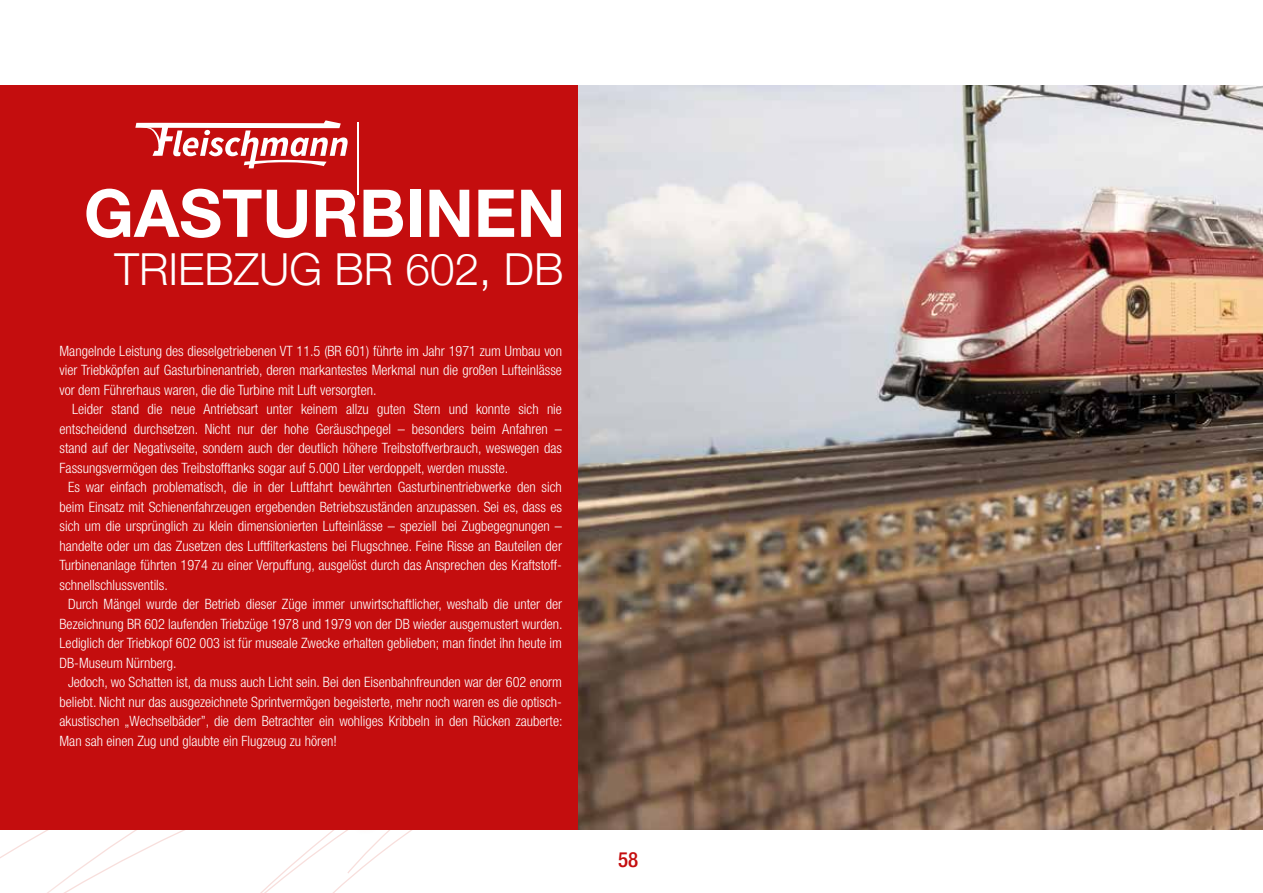
<style>
.page{position:relative;width:1263px;height:893px;background:#fff}
.page>*{position:absolute;margin:0;border:0;box-sizing:border-box;transform-origin:0 0}
.t1{font:200 72.75px "Helvetica Neue";color:#fff}
.t2{font:700 66px "Helvetica Neue";color:#fff}
.t3{font:300 44.1px "Helvetica Neue";color:#fff}
.t4{font:500 condensed 21px "Helvetica Neue LT Std";color:#c40d0e}
.t5{font:300 condensed 14.25px/19.5px "Helvetica Neue LT Std";color:#fff;text-align:justify}
</style>
<div class="page">
<svg style="left:0;top:829px;width:1263px;height:64px"></svg>
<img style="left:578px;top:85px;width:685px;height:744px">
<div style="left:0;top:85px;width:578px;height:744px;background:#c40d0e"></div>
<svg style="left:135px;top:120px;width:213px;height:48px"></svg>
<h1 class="t1" style="left:350px;top:97px;width:18px">|</h1>
<h2 class="t2" style="left:84px;top:162px;width:483px">GASTURBINEN</h2>
<h3 class="t3" style="left:115px;top:234px;width:450px">TRIEBZUG BR 602, DB</h3>
<p class="t5" style="left:60px;top:341px;width:504px">Mangelnde Leistung des dieselgetriebenen VT 11.5 (BR 601) führte im Jahr 1971 zum Umbau von vier Triebköpfen auf Gasturbinenantrieb, deren markantestes Merkmal nun die großen Lufteinlässe vor dem Führerhaus waren, die die Turbine mit Luft versorgten.</p>
<p class="t5" style="left:72px;top:399px;width:491px">Leider stand die neue Antriebsart unter keinem allzu guten Stern und konnte sich nie</p>
<p class="t5" style="left:60px;top:419px;width:504px">entscheidend durchsetzen. Nicht nur der hohe Geräuschpegel – besonders beim Anfahren –</p>
<p class="t5" style="left:60px;top:438px;width:504px">stand auf der Negativseite, sondern auch der deutlich höhere Treibstoffverbrauch, weswegen das</p>
<p class="t5" style="left:60px;top:458px;width:450px">Fassungsvermögen des Treibstofftanks sogar auf 5.000 Liter verdoppelt, werden musste.</p>
<p class="t5" style="left:68px;top:477px;width:495px">Es war einfach problematisch, die in der Luftfahrt bewährten Gasturbinentriebwerke den sich</p>
<p class="t5" style="left:60px;top:497px;width:504px">beim Einsatz mit Schienenfahrzeugen ergebenden Betriebszuständen anzupassen. Sei es, dass es</p>
<p class="t5" style="left:60px;top:516px;width:504px">sich um die ursprünglich zu klein dimensionierten Lufteinlässe – speziell bei Zugbegegnungen –</p>
<p class="t5" style="left:60px;top:536px;width:504px">handelte oder um das Zusetzen des Luftfilterkastens bei Flugschnee. Feine Risse an Bauteilen der</p>
<p class="t5" style="left:60px;top:555px;width:504px">Turbinenanlage führten 1974 zu einer Verpuffung, ausgelöst durch das Ansprechen des Kraftstoff-</p>
<p class="t5" style="left:60px;top:575px;width:110px">schnellschlussventils.</p>
<p class="t5" style="left:68px;top:594px;width:495px">Durch Mängel wurde der Betrieb dieser Züge immer unwirtschaftlicher, weshalb die unter der</p>
<p class="t5" style="left:60px;top:614px;width:505px">Bezeichnung BR 602 laufenden Triebzüge 1978 und 1979 von der DB wieder ausgemustert wurden.</p>
<p class="t5" style="left:60px;top:633px;width:504px">Lediglich der Triebkopf 602 003 ist für museale Zwecke erhalten geblieben; man findet ihn heute im</p>
<p class="t5" style="left:60px;top:653px;width:119px">DB-Museum Nürnberg.</p>
<p class="t5" style="left:68px;top:672px;width:495px">Jedoch, wo Schatten ist, da muss auch Licht sein. Bei den Eisenbahnfreunden war der 602 enorm</p>
<p class="t5" style="left:60px;top:692px;width:504px">beliebt. Nicht nur das ausgezeichnete Sprintvermögen begeisterte, mehr noch waren es die optisch-</p>
<p class="t5" style="left:60px;top:711px;width:504px">akustischen „Wechselbäder”, die dem Betrachter ein wohliges Kribbeln in den Rücken zauberte:</p>
<p class="t5" style="left:60px;top:731px;width:279px">Man sah einen Zug und glaubte ein Flugzeug zu hören!</p>
<h3 class="t4" style="left:618px;top:847px;width:22px">58</h3>
</div>
